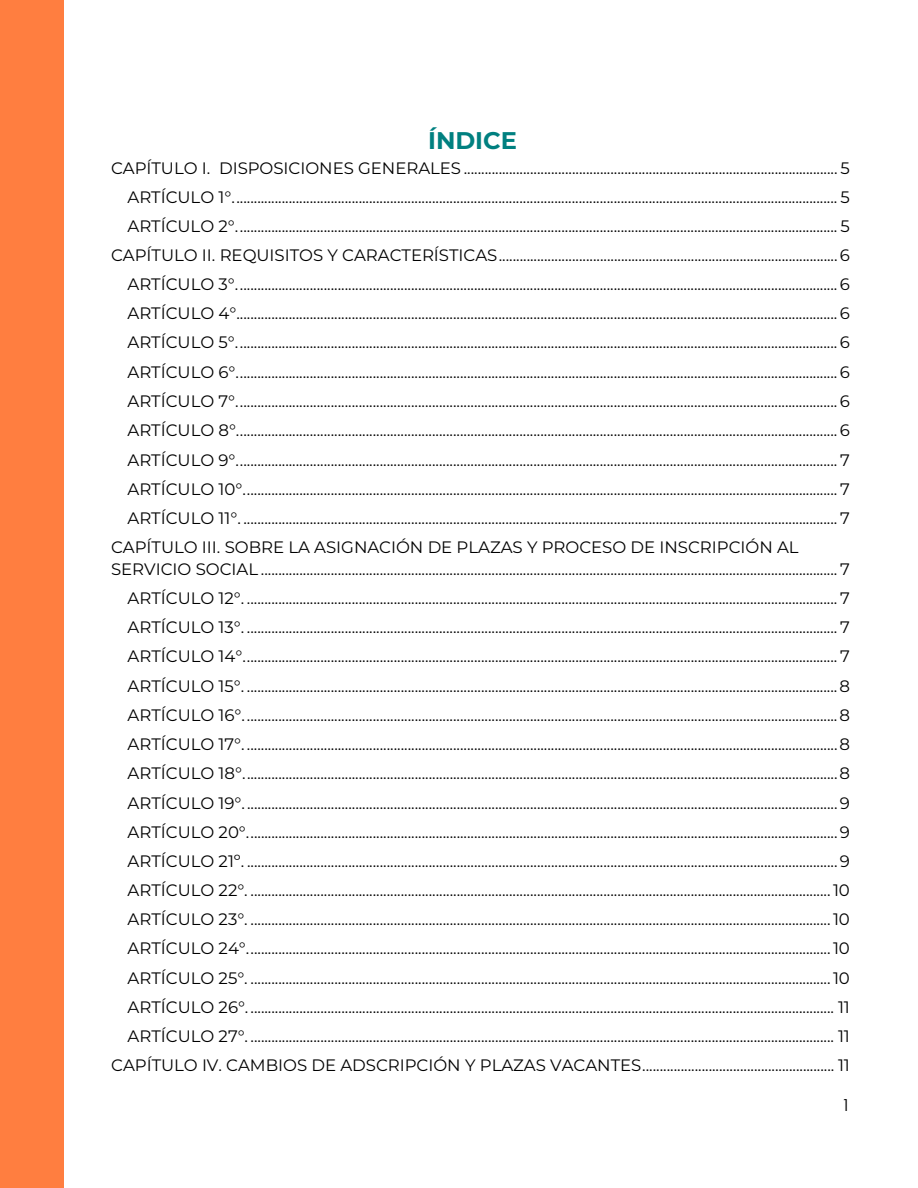
<style>
.page{position:relative;width:918px;height:1188px;background:#fff}
.page>*{position:absolute;margin:0;border:0;box-sizing:border-box;transform-origin:0 0}
.t1{font:700 24.15px "Montserrat";letter-spacing:-.005em;color:#008080}
.t2{font:16.5px/29.2px "Montserrat";letter-spacing:-.005em;color:#000;text-align:right}
.t3{font:16.5px "Century Gothic";color:#000}
</style>
<div class="page">
<div style="left:0;top:0;width:64px;height:1188px;background:#ff7e40"></div>
<h1 class="t1" style="left:428px;top:123px;width:90px">ÍNDICE</h1>
<p class="t2" style="left:111px;top:152px;width:740px">CAPÍTULO I. DISPOSICIONES GENERALES ........................................................................................................... 5</p>
<p class="t2" style="left:128px;top:182px;width:724px">ARTÍCULO 1°............................................................................................................................................................................. 5</p>
<p class="t2" style="left:128px;top:211px;width:724px">ARTÍCULO 2°............................................................................................................................................................................ 5</p>
<p class="t2" style="left:111px;top:240px;width:740px">CAPÍTULO II. REQUISITOS Y CARACTERÍSTICAS................................................................................................. 6</p>
<p class="t2" style="left:128px;top:269px;width:724px">ARTÍCULO 3°............................................................................................................................................................................ 6</p>
<p class="t2" style="left:128px;top:298px;width:724px">ARTÍCULO 4°............................................................................................................................................................................ 6</p>
<p class="t2" style="left:128px;top:327px;width:724px">ARTÍCULO 5°............................................................................................................................................................................ 6</p>
<p class="t2" style="left:128px;top:357px;width:724px">ARTÍCULO 6°............................................................................................................................................................................ 6</p>
<p class="t2" style="left:128px;top:386px;width:724px">ARTÍCULO 7°............................................................................................................................................................................ 6</p>
<p class="t2" style="left:128px;top:415px;width:724px">ARTÍCULO 8°............................................................................................................................................................................ 6</p>
<p class="t2" style="left:128px;top:444px;width:724px">ARTÍCULO 9°............................................................................................................................................................................ 7</p>
<p class="t2" style="left:128px;top:474px;width:724px">ARTÍCULO 10°.......................................................................................................................................................................... 7</p>
<p class="t2" style="left:128px;top:503px;width:724px">ARTÍCULO 11°. .......................................................................................................................................................................... 7</p>
<p class="t2" style="left:111px;top:532px;width:689px">CAPÍTULO III. SOBRE LA ASIGNACIÓN DE PLAZAS Y PROCESO DE INSCRIPCIÓN AL</p>
<p class="t2" style="left:111px;top:554px;width:740px">SERVICIO SOCIAL ..................................................................................................................................................................... 7<br>ARTÍCULO 12°. ......................................................................................................................................................................... 7<br>ARTÍCULO 13°. ......................................................................................................................................................................... 7<br>ARTÍCULO 14°.......................................................................................................................................................................... 7<br>ARTÍCULO 15°. ......................................................................................................................................................................... 8<br>ARTÍCULO 16°. ......................................................................................................................................................................... 8<br>ARTÍCULO 17°. ......................................................................................................................................................................... 8<br>ARTÍCULO 18°.......................................................................................................................................................................... 8<br>ARTÍCULO 19°. ......................................................................................................................................................................... 9<br>ARTÍCULO 20°......................................................................................................................................................................... 9<br>ARTÍCULO 21º. ......................................................................................................................................................................... 9<br>ARTÍCULO 22°. ......................................................................................................................................................................10<br>ARTÍCULO 23°. ......................................................................................................................................................................10<br>ARTÍCULO 24°.......................................................................................................................................................................10<br>ARTÍCULO 25°. ......................................................................................................................................................................10<br>ARTÍCULO 26°. ....................................................................................................................................................................... 11<br>ARTÍCULO 27°. ....................................................................................................................................................................... 11<br>CAPÍTULO IV. CAMBIOS DE ADSCRIPCIÓN Y PLAZAS VACANTES....................................................... 11</p>
<p class="t3" style="left:841px;top:1093px;width:11px">1</p>
</div>
